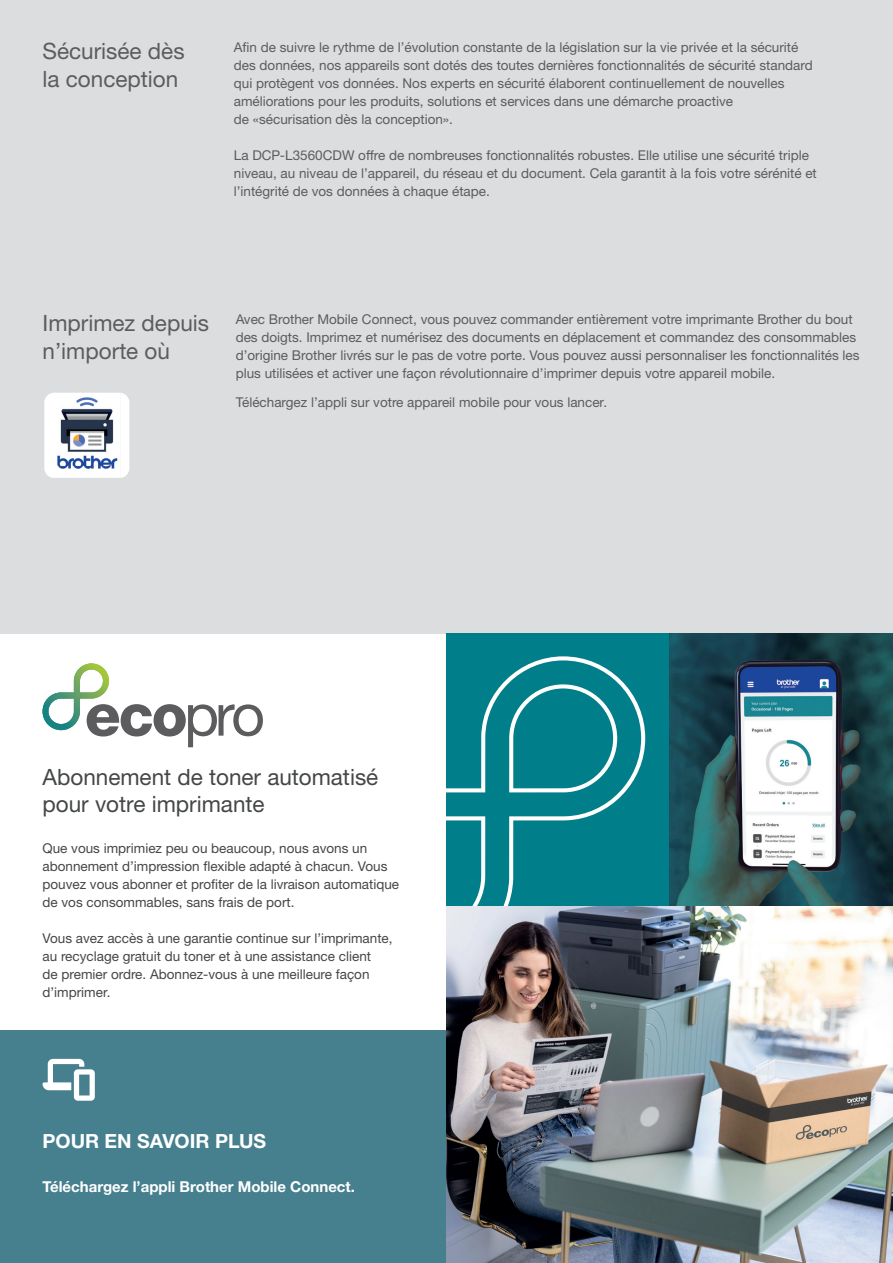
<style>
.page{position:relative;width:893px;height:1263px;background:#fff}
.page>*{position:absolute;margin:0;border:0;box-sizing:border-box;transform-origin:0 0}
.t1{font:22.5px/28.5px "Helvetica Neue LTW1 G";color:#5c5c5f}
.t2{font:22.5px/27px "Helvetica Neue LTW1 G";color:#444647}
.t3{font:700 19.5px "Helvetica Neue LTW1 G";color:#fff}
.t4{font:700 15px "Helvetica Neue LTW1 G";color:#fff}
.t5{font:13.5px/18px "Helvetica Neue LTW1 G";color:#5c5c5f}
.t6{font:13.5px/18px "Helvetica Neue LTW1 G";color:#444647}
</style>
<div class="page">
<div style="left:0;top:0;width:893px;height:634px;background:#dcdddf"></div>
<img style="left:44px;top:393px;width:85px;height:85px">
<svg style="left:43px;top:663px;width:220px;height:84px"></svg>
<div style="left:0;top:1030px;width:446px;height:233px;background:#46808e"></div>
<img style="left:446px;top:906px;width:447px;height:357px">
<div style="left:446px;top:634px;width:224px;height:272px;background:#007e89"></div>
<svg style="left:446px;top:656px;width:199px;height:250px"></svg>
<img style="left:670px;top:634px;width:223px;height:272px">
<svg style="left:43px;top:1059px;width:52px;height:42px"></svg>
<h1 class="t1" style="left:43px;top:36px;width:144px">Sécurisée dès la conception</h1>
<p class="t5" style="left:234px;top:38px;width:580px">Afin de suivre le rythme de l’évolution constante de la législation sur la vie privée et la sécurité des données, nos appareils sont dotés des toutes dernières fonctionnalités de sécurité standard qui protègent vos données. Nos experts en sécurité élaborent continuellement de nouvelles améliorations pour les produits, solutions et services dans une démarche proactive<br>de «sécurisation dès la conception».</p>
<p class="t5" style="left:234px;top:146px;width:584px">La DCP-L3560CDW offre de nombreuses fonctionnalités robustes. Elle utilise une sécurité triple niveau, au niveau de l’appareil, du réseau et du document. Cela garantit à la fois votre sérénité et l’intégrité de vos données à chaque étape.</p>
<h1 class="t1" style="left:43px;top:308px;width:168px">Imprimez depuis n’importe où</h1>
<p class="t5" style="left:236px;top:310px;width:625px">Avec Brother Mobile Connect, vous pouvez commander entièrement votre imprimante Brother du bout des doigts. Imprimez et numérisez des documents en déplacement et commandez des consommables d’origine Brother livrés sur le pas de votre porte. Vous pouvez aussi personnaliser les fonctionnalités les plus utilisées et activer une façon révolutionnaire d’imprimer depuis votre appareil mobile.</p>
<p class="t5" style="left:236px;top:393px;width:373px">Téléchargez l’appli sur votre appareil mobile pour vous lancer.</p>
<h1 class="t2" style="left:43px;top:763px;width:337px">Abonnement de toner automatisé pour votre imprimante</h1>
<p class="t6" style="left:43px;top:839px;width:358px">Que vous imprimiez peu ou beaucoup, nous avons un abonnement d’impression flexible adapté à chacun. Vous pouvez vous abonner et profiter de la livraison automatique de vos consommables, sans frais de port.</p>
<p class="t6" style="left:43px;top:929px;width:351px">Vous avez accès à une garantie continue sur l’imprimante, au recyclage gratuit du toner et à une assistance client<br>de premier ordre. Abonnez-vous à une meilleure façon d’imprimer.</p>
<h2 class="t3" style="left:43px;top:1129px;width:225px">POUR EN SAVOIR PLUS</h2>
<p class="t4" style="left:43px;top:1177px;width:314px">Téléchargez l’appli Brother Mobile Connect.</p>
</div>
